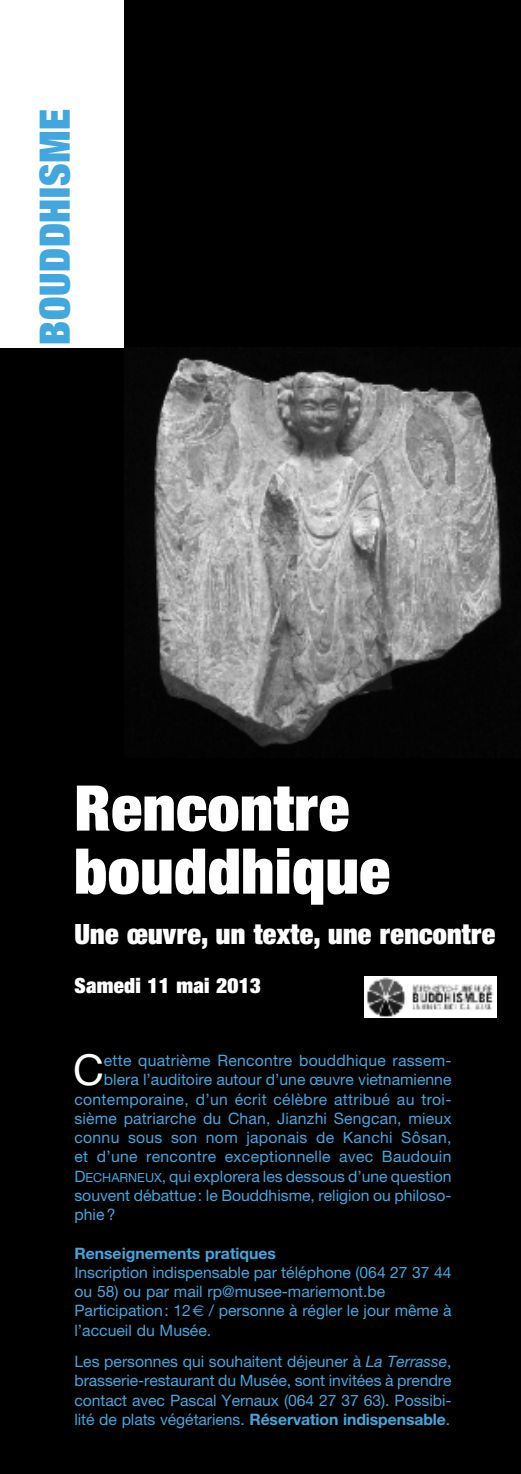
<style>
.page{position:relative;width:521px;height:1474px;background:#fff}
.page>*{position:absolute;margin:0;border:0;box-sizing:border-box;transform-origin:0 0}
.t1{font:900 expanded 63px/63px "Helvetica Neue";letter-spacing:.015em;color:#fff}
.t2{font:42.7px "Helvetica Neue";color:#fff}
.t3{font:900 expanded 42px "Helvetica Neue";letter-spacing:.015em;color:#42a7df}
.t4{font:900 expanded 28px "Helvetica Neue";letter-spacing:.01em;color:#fff}
.t5{font:900 expanded 21px "Helvetica Neue";letter-spacing:.015em;color:#fff}
.t6{font:15.75px/19.2px "Helvetica Neue";color:#42a7df}
.t7{font:15.75px "Helvetica Neue";letter-spacing:.02em;color:#42a7df}
.t8{font:700 15.75px "Helvetica Neue";color:#42a7df}
.s1{font-size:12.6px}
.s2{font-family:"Euro Sans"}
.s3{font-style:italic}
.s4{font-weight:700}
</style>
<div class="page">
<div style="left:0;top:0;width:521px;height:1473px;background:#000"></div>
<div style="left:0;top:0;width:124px;height:347px;background:#fff"></div>
<img style="left:152px;top:351px;width:368px;height:397px">
<img style="left:365px;top:976px;width:132px;height:41px">
<h3 class="t3" style="left:40px;top:345px;width:237px;rotate:-90deg">BOUDDHISME</h3>
<h1 class="t1" style="left:74px;top:782px;width:317px">Rencontre bouddhique</h1>
<h3 class="t4" style="left:74px;top:923px;width:422px">Une œuvre, un texte, une rencontre</h3>
<h3 class="t5" style="left:74px;top:977px;width:188px">Samedi 11 mai 2013</h3>
<h2 class="t2" style="left:73px;top:1054px;width:32px">C</h2>
<p class="t6" style="left:104px;top:1052px;width:349px">ette quatrième Rencontre bouddhique rassem-</p>
<p class="t6" style="left:104px;top:1071px;width:349px">blera l’auditoire autour d’une œuvre vietnamienne</p>
<p class="t7" style="left:74px;top:1093px;width:379px">contemporaine, d’un écrit célèbre attribué au troi-</p>
<p class="t6" style="left:74px;top:1110px;width:378px">sième patriarche du Chan, Jianzhi Sengcan, mieux</p>
<p class="t7" style="left:74px;top:1131px;width:379px">connu sous son nom japonais de Kanchi Sôsan,</p>
<p class="t7" style="left:74px;top:1151px;width:379px">et d’une rencontre exceptionnelle avec Baudouin</p>
<p class="t6" style="left:74px;top:1167px;width:379px">D<span class="s1">ECHARNEUX</span>, qui explorera les dessous d’une question</p>
<p class="t6" style="left:74px;top:1187px;width:379px">souvent débattue: le Bouddhisme, religion ou philoso-</p>
<p class="t6" style="left:74px;top:1206px;width:43px">phie?</p>
<p class="t8" style="left:74px;top:1247px;width:203px">Renseignements pratiques</p>
<p class="t6" style="left:74px;top:1264px;width:379px">Inscription indispensable par téléphone (064 27 37 44 ou 58) ou par mail rp@musee-mariemont.be Participation: 12<span class="s2">€</span> / personne à régler le jour même à l’accueil du Musée.</p>
<p class="t6" style="left:74px;top:1353px;width:379px;text-align:justify">Les personnes qui souhaitent déjeuner à <span class="s3">La Terrasse</span>, brasserie-restaurant du Musée, sont invitées à prendre contact avec Pascal Yernaux (064 27 37 63). Possibi&shy;lité de plats végétariens. <span class="s4">Réservation indispensable</span>.</p>
</div>
